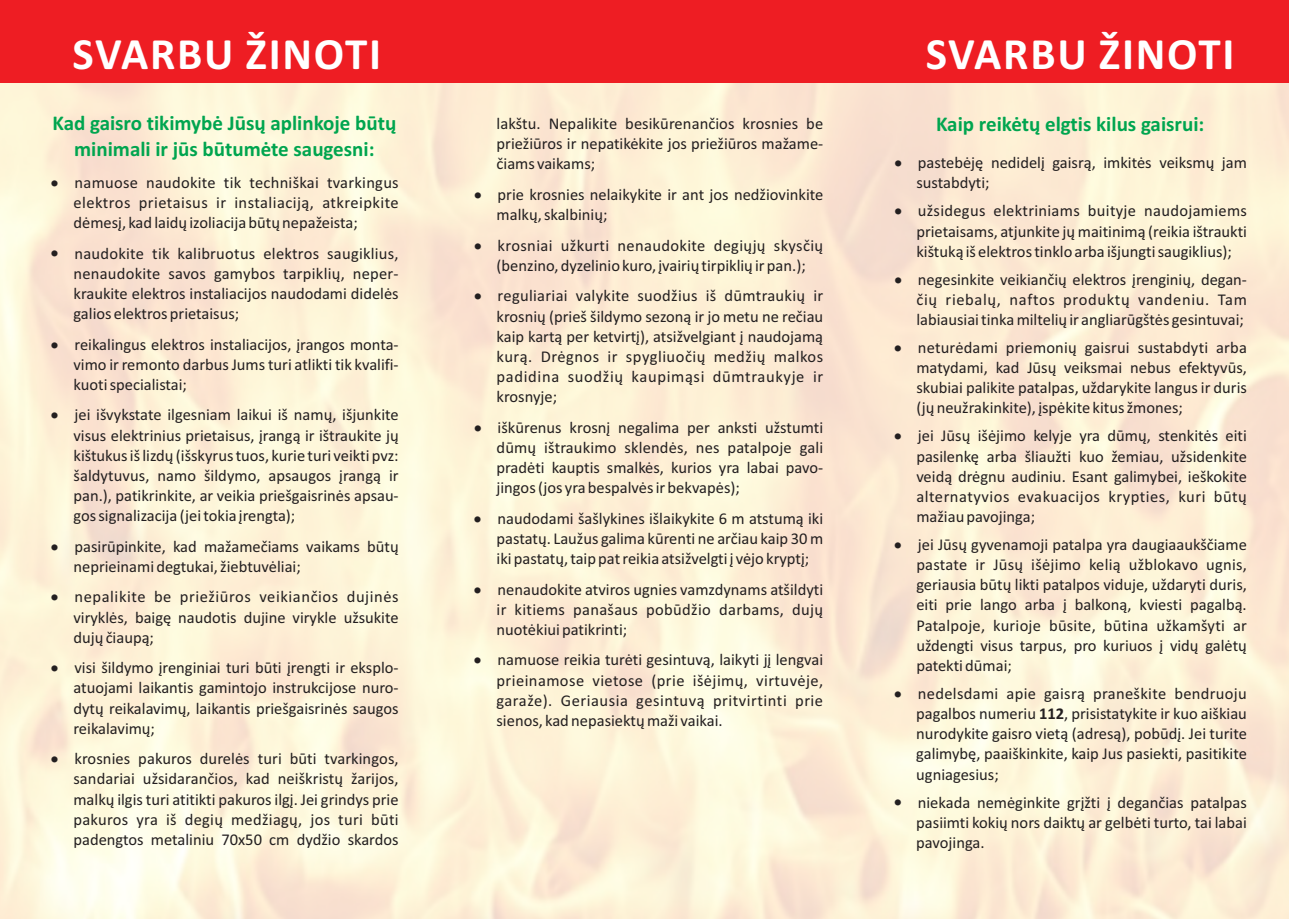
<style>
.page{position:relative;width:1289px;height:919px;background:#fff}
.page>*{position:absolute;margin:0;border:0;box-sizing:border-box;transform-origin:0 0}
.t1{font:700 45px "Calibri";letter-spacing:.04em;color:#fff}
.t2{font:700 21px/25.7px "Calibri";color:#00a54f;text-align:center}
.t3{font:16.5px/20.1px "Calibri";color:#231f20;text-align:justify}
.s1{font-weight:700}
</style>
<div class="page">
<img style="left:0;top:82px;width:1288px;height:836px">
<div style="left:0;top:0;width:1288px;height:82px;background:#ee1d23"></div>
<h1 class="t1" style="left:72px;top:36px;width:310px">SVARBU ŽINOTI</h1>
<h1 class="t1" style="left:925px;top:36px;width:310px">SVARBU ŽINOTI</h1>
<p class="t2" style="left:52px;top:112px;width:345px">Kad gaisro tikimybė Jūsų aplinkoje būtų minimali ir jūs būtumėte saugesni:</p>
<p class="t3" style="left:73px;top:173px;width:327px;text-indent:-24px">• namuose naudokite tik techniškai tvarkingus elektros prietaisus ir instaliaciją, atkreipkite dėmesį, kad laidų izoliacija būtų nepažeista;</p>
<p class="t3" style="left:73px;top:244px;width:327px;text-indent:-24px">• naudokite tik kalibruotus elektros saugiklius, nenaudokite savos gamybos tarpiklių, neper&shy;kraukite elektros instaliacijos naudodami didelės galios elektros prietaisus;</p>
<p class="t3" style="left:73px;top:335px;width:327px;text-indent:-24px">• reikalingus elektros instaliacijos, įrangos monta&shy;vimo ir remonto darbus Jums turi atlikti tik kvalifi&shy;kuoti specialistai;</p>
<p class="t3" style="left:73px;top:406px;width:327px;text-indent:-24px">• jei išvykstate ilgesniam laikui iš namų, išjunkite visus elektrinius prietaisus, įrangą ir ištraukite jų kištukus iš lizdų (išskyrus tuos, kurie turi veikti pvz: šaldytuvus, namo šildymo, apsaugos įrangą ir pan.), patikrinkite, ar veikia priešgaisrinės apsau&shy;gos signalizacija (jei tokia įrengta);</p>
<p class="t3" style="left:73px;top:537px;width:327px;text-indent:-24px">• pasirūpinkite, kad mažamečiams vaikams būtų neprieinami degtukai, žiebtuvėliai;</p>
<p class="t3" style="left:73px;top:588px;width:327px;text-indent:-24px">• nepalikite be priežiūros veikiančios dujinės viryklės, baigę naudotis dujine virykle užsukite dujų čiaupą;</p>
<p class="t3" style="left:73px;top:659px;width:327px;text-indent:-24px">• visi šildymo įrenginiai turi būti įrengti ir eksplo&shy;atuojami laikantis gamintojo instrukcijose nuro&shy;dytų reikalavimų, laikantis priešgaisrinės saugos reikalavimų;</p>
<p class="t3" style="left:73px;top:750px;width:327px;text-indent:-24px">• krosnies pakuros durelės turi būti tvarkingos, sandariai užsidarančios, kad neiškristų žarijos, malkų ilgis turi atitikti pakuros ilgį. Jei grindys prie pakuros yra iš degių medžiagų, jos turi būti padengtos metaliniu 70x50 cm dydžio skardos</p>
<p class="t3" style="left:496px;top:115px;width:328px">lakštu. Nepalikite besikūrenančios krosnies be priežiūros ir nepatikėkite jos priežiūros mažame&shy;čiams vaikams;</p>
<p class="t3" style="left:496px;top:186px;width:328px;text-indent:-24px">• prie krosnies nelaikykite ir ant jos nedžiovinkite malkų, skalbinių;</p>
<p class="t3" style="left:473px;top:236px;width:352px;text-align:center">• krosniai užkurti nenaudokite degiųjų skysčių (benzino, dyzelinio kuro, įvairių tirpiklių ir pan.);</p>
<p class="t3" style="left:496px;top:287px;width:328px;text-indent:-24px">• reguliariai valykite suodžius iš dūmtraukių ir krosnių (prieš šildymo sezoną ir jo metu ne rečiau kaip kartą per ketvirtį), atsižvelgiant į naudojamą kurą. Drėgnos ir spygliuočių medžių malkos padidina suodžių kaupimąsi dūmtraukyje ir krosnyje;</p>
<p class="t3" style="left:496px;top:418px;width:328px;text-indent:-24px">• iškūrenus krosnį negalima per anksti užstumti dūmų ištraukimo sklendės, nes patalpoje gali pradėti kauptis smalkės, kurios yra labai pavo&shy;jingos(jos yra bespalvės ir bekvapės);</p>
<p class="t3" style="left:496px;top:509px;width:328px;text-indent:-24px">• naudodami šašlykines išlaikykite 6 m atstumą iki pastatų. Laužus galima kūrenti ne arčiau kaip 30 m iki pastatų, taip pat reikia atsižvelgti į vėjo kryptį;</p>
<p class="t3" style="left:496px;top:580px;width:328px;text-indent:-24px">• nenaudokite atviros ugnies vamzdynams atšildyti ir kitiems panašaus pobūdžio darbams, dujų nuotėkiui patikrinti;</p>
<p class="t3" style="left:496px;top:651px;width:328px;text-indent:-24px">• namuose reikia turėti gesintuvą, laikyti jį lengvai prieinamose vietose (prie išėjimų, virtuvėje, garaže). Geriausia gesintuvą pritvirtinti prie sienos, kad nepasiektų maži vaikai.</p>
<p class="t2" style="left:936px;top:113px;width:270px">Kaip reikėtų elgtis kilus gaisrui:</p>
<p class="t3" style="left:916px;top:154px;width:332px;text-indent:-23px">• pastebėję nedidelį gaisrą, imkitės veiksmų jam sustabdyti;</p>
<p class="t3" style="left:916px;top:202px;width:332px;text-indent:-23px">• užsidegus elektriniams buityje naudojamiems prietaisams, atjunkite jų maitinimą (reikia ištraukti kištuką iš elektros tinklo arba išjungti saugiklius);</p>
<p class="t3" style="left:916px;top:270px;width:332px;text-indent:-23px">• negesinkite veikiančių elektros įrenginių, degan&shy;čių riebalų, naftos produktų vandeniu. Tam labiausiai tinka miltelių ir angliarūgštės gesintuvai;</p>
<p class="t3" style="left:916px;top:339px;width:332px;text-indent:-23px">• neturėdami priemonių gaisrui sustabdyti arba matydami, kad Jūsų veiksmai nebus efektyvūs, skubiai palikite patalpas, uždarykite langus ir duris (jų neužrakinkite), įspėkite kitus žmones;</p>
<p class="t3" style="left:916px;top:427px;width:332px;text-indent:-23px">• jei Jūsų išėjimo kelyje yra dūmų, stenkitės eiti pasilenkę arba šliaužti kuo žemiau, užsidenkite veidą drėgnu audiniu. Esant galimybei, ieškokite alternatyvios evakuacijos krypties, kuri būtų mažiau pavojinga;</p>
<p class="t3" style="left:916px;top:535px;width:332px;text-indent:-23px">• jei Jūsų gyvenamoji patalpa yra daugiaaukščiame pastate ir Jūsų išėjimo kelią užblokavo ugnis, geriausia būtų likti patalpos viduje, uždaryti duris, eiti prie lango arba į balkoną, kviesti pagalbą.<br>Patalpoje, kurioje būsite, būtina užkamšyti ar uždengti visus tarpus, pro kuriuos į vidų galėtų patekti dūmai;</p>
<p class="t3" style="left:916px;top:684px;width:332px;text-indent:-23px">• nedelsdami apie gaisrą praneškite bendruoju pagalbos numeriu <span class="s1">112</span>, prisistatykite ir kuo aiškiau nurodykite gaisro vietą (adresą), pobūdį. Jei turite galimybę, paaiškinkite, kaip Jus pasiekti, pasitikite ugniagesius;</p>
<p class="t3" style="left:916px;top:793px;width:332px;text-indent:-23px">• niekada nemėginkite grįžti į degančias patalpas pasiimti kokių nors daiktų ar gelbėti turto, tai labai pavojinga.</p>
</div>
